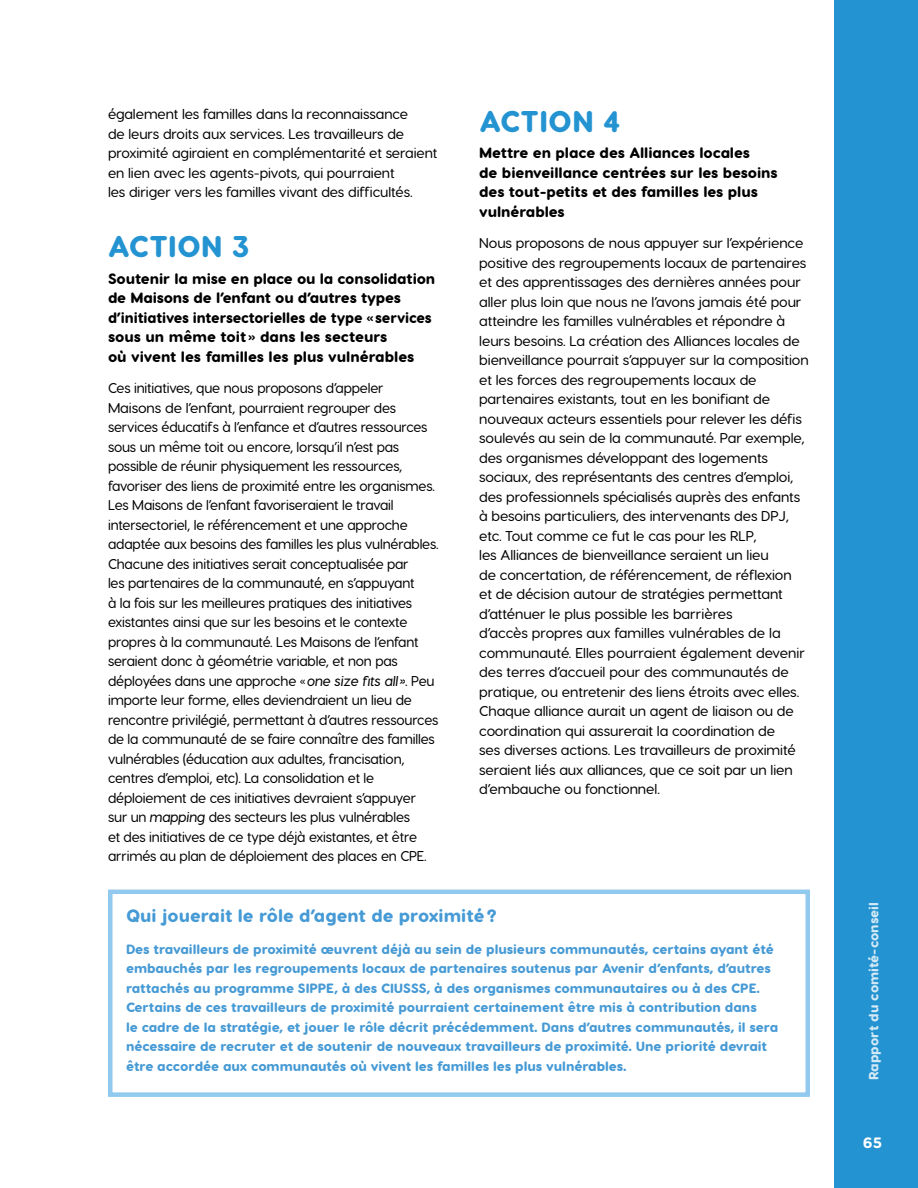
<style>
.page{position:relative;width:918px;height:1188px;background:#fff}
.page>*{position:absolute;margin:0;border:0;box-sizing:border-box;transform-origin:0 0}
.t1{font:800 30px "Visby Round CF";letter-spacing:.01em;color:#2493d1}
.t2{font:800 18px "Visby Round CF";color:#469ad5}
.t3{font:800 15px/19.5px "Visby Round CF";letter-spacing:-.01em;color:#000}
.t4{font:700 15px "Gotham Rounded";color:#fff}
.t5{font:500 14.25px/19.5px "Visby Round CF";letter-spacing:-.01em;color:#000}
.t6{font:500 14.25px/19.5px "Visby Round CF";letter-spacing:-.01em;color:#000;scale:.96 1}
.t7{font:800 13.5px/19.5px "Visby Round CF";letter-spacing:-.005em;color:#469ad5}
.t8{font:800 13.5px "Visby Round CF";color:#fff}
.s1{font-family:"Visby CF";font-weight:600;font-style:italic}
</style>
<div class="page">
<div style="left:834px;top:0;width:84px;height:1188px;background:#2493d1"></div>
<div style="left:108px;top:890px;width:702px;height:207px;border:4px solid #91caee"></div>
<p class="t5" style="left:108px;top:104px;width:331px">également les familles dans la reconnaissance<br>de leurs droits aux services. Les travailleurs de proximité agiraient en complémentarité et seraient en lien avec les agents-pivots, qui pourraient<br>les diriger vers les familles vivant des difficultés.</p>
<h4 class="t1" style="left:108px;top:227px;width:143px">ACTION 3</h4>
<p class="t3" style="left:108px;top:268px;width:329px">Soutenir la mise en place ou la consolidation de Maisons de l’enfant ou d’autres types d’initiatives intersectorielles de type «services sous un même toit » dans les secteurs<br>où vivent les familles les plus vulnérables</p>
<p class="t6" style="left:108px;top:378px;width:346px">Ces initiatives, que nous proposons d’appeler Maisons de l’enfant, pourraient regrouper des services éducatifs à l’enfance et d’autres ressources sous un même toit ou encore, lorsqu’il n’est pas possible de réunir physiquement les ressources, favoriser des liens de proximité entre les organismes.<br>Les Maisons de l’enfant favoriseraient le travail intersectoriel, le référencement et une approche adaptée aux besoins des familles les plus vulnérables.<br>Chacune des initiatives serait conceptualisée par<br>les partenaires de la communauté, en s’appuyant<br>à la fois sur les meilleures pratiques des initiatives existantes ainsi que sur les besoins et le contexte propres à la communauté. Les Maisons de l’enfant seraient donc à géométrie variable, et non pas déployées dans une approche «<span class="s1">one size fits all »</span>. Peu importe leur forme, elles deviendraient un lieu de rencontre privilégié, permettant à d’autres ressources de la communauté de se faire connaître des familles vulnérables (éducation aux adultes, francisation, centres d’emploi, etc). La consolidation et le déploiement de ces initiatives devraient s’appuyer sur un <span class="s1">mapping</span> des secteurs les plus vulnérables<br>et des initiatives de ce type déjà existantes, et être arrimés au plan de déploiement des places en CPE.</p>
<h4 class="t1" style="left:479px;top:102px;width:143px">ACTION 4</h4>
<p class="t3" style="left:479px;top:143px;width:300px">Mettre en place des Alliances locales<br>de bienveillance centrées sur les besoins des tout-petits et des familles les plus vulnérables</p>
<p class="t5" style="left:479px;top:233px;width:331px">Nous proposons de nous appuyer sur l’expérience positive des regroupements locaux de partenaires et des apprentissages des dernières années pour aller plus loin que nous ne l’avons jamais été pour atteindre les familles vulnérables et répondre à leurs besoins. La création des Alliances locales de bienveillance pourrait s’appuyer sur la composition et les forces des regroupements locaux de partenaires existants, tout en les bonifiant de nouveaux acteurs essentiels pour relever les défis soulevés au sein de la communauté. Par exemple, des organismes développant des logements sociaux, des représentants des centres d’emploi, des professionnels spécialisés auprès des enfants à besoins particuliers, des intervenants des DPJ, etc. Tout comme ce fut le cas pour les RLP,<br>les Alliances de bienveillance seraient un lieu<br>de concertation, de référencement, de réflexion<br>et de décision autour de stratégies permettant d’atténuer le plus possible les barrières<br>d’accès propres aux familles vulnérables de la communauté. Elles pourraient également devenir des terres d’accueil pour des communautés de pratique, ou entretenir des liens étroits avec elles.<br>Chaque alliance aurait un agent de liaison ou de coordination qui assurerait la coordination de<br>ses diverses actions. Les travailleurs de proximité seraient liés aux alliances, que ce soit par un lien d’embauche ou fonctionnel.</p>
<p class="t2" style="left:126px;top:904px;width:372px">Qui jouerait le rôle d’agent de proximité?</p>
<p class="t7" style="left:126px;top:939px;width:654px">Des travailleurs de proximité œuvrent déjà au sein de plusieurs communautés, certains ayant été embauchés par les regroupements locaux de partenaires soutenus par Avenir d’enfants, d’autres rattachés au programme SIPPE, à des CIUSSS, à des organismes communautaires ou à des CPE.<br>Certains de ces travailleurs de proximité pourraient certainement être mis à contribution dans<br>le cadre de la stratégie, et jouer le rôle décrit précédemment. Dans d’autres communautés, il sera nécessaire de recruter et de soutenir de nouveaux travailleurs de proximité. Une priorité devrait être accordée aux communautés où vivent les familles les plus vulnérables.</p>
<p class="t8" style="left:865px;top:1080px;width:179px;rotate:-90deg">Rapport du comité-conseil</p>
<p class="t4" style="left:863px;top:1131px;width:21px">65</p>
</div>
